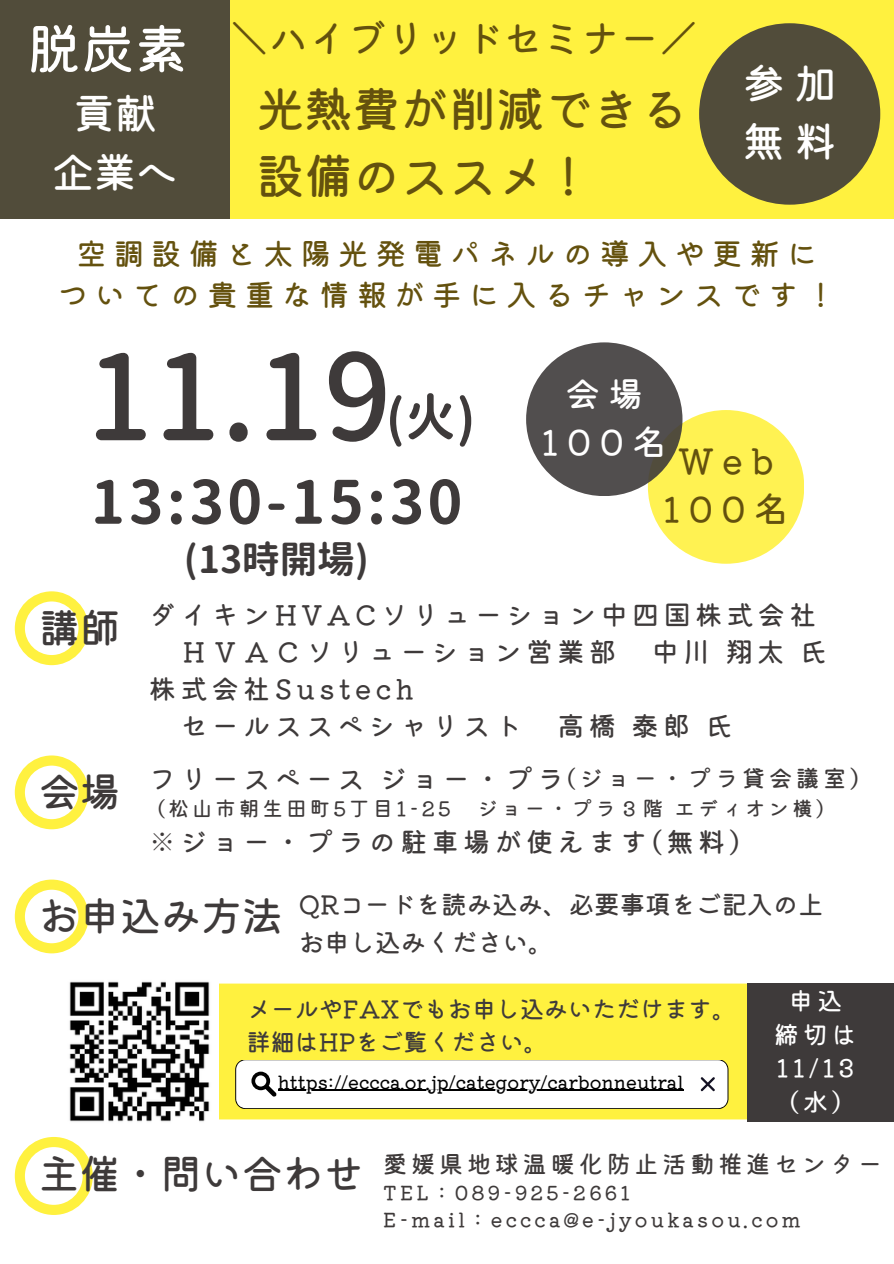
<style>
.page{position:relative;width:894px;height:1264px;background:#fff}
.page>*{position:absolute;margin:0;border:0;box-sizing:border-box;transform-origin:0 0}
.t1{font:500 118.65px "Gen Jyuu Gothic";color:#3e3a3a}
.t2{font:700 59.25px "Gen Jyuu Gothic";letter-spacing:.055em;color:#3e3a3a}
.t3{font:54px "Mamelon 5 Hi Regular";color:#fff}
.t4{font:700 51.15px "Gen Jyuu Gothic";color:#3e3a3a}
.t5{font:48px/66.3px "Mamelon 5 Hi Regular";color:#64510e}
.t6{font:42px/58.5px "Mamelon 5 Hi Regular";color:#fff;text-align:center}
.t7{font:41.55px/57.3px "Mamelon 5 Hi Regular";color:#fff}
.t8{font:40.65px "Mamelon 5 Hi Regular";color:#3e3a3a}
.t9{font:39px "Mamelon 5 Hi Regular";color:#64510e}
.t10{font:700 37.5px "Gen Jyuu Gothic";color:#3e3a3a}
.t11{font:34.8px "Mamelon 5 Hi Regular";letter-spacing:.245em;color:#64510e}
.t12{font:34.65px "Mamelon 5 Hi Regular";letter-spacing:.245em;color:#fff}
.t13{font:30px "Mamelon 5 Hi Regular";letter-spacing:.245em;color:#64510e}
.t14{font:27px "Mamelon 5 Hi Regular";letter-spacing:.165em;color:#3e3a3a}
.t15{font:25.5px/38.2px "Mamelon 5 Hi Regular";color:#3e3a3a}
.t16{font:24.75px "Mamelon 5 Hi Regular";letter-spacing:.165em;color:#fff}
.t17{font:24px/32.7px "Mamelon 5 Hi Regular";color:#3e3a3a}
.t18{font:24px "Mamelon 5 Hi Regular";letter-spacing:.165em;color:#3e3a3a}
.t19{font:23.25px "Mamelon 5 Hi Regular";letter-spacing:.165em;color:#3e3a3a}
.t20{font:20.25px "Mamelon 5 Hi Regular";letter-spacing:.165em;color:#3e3a3a}
.t21{font:19.5px "Mamelon 5 Hi Regular";letter-spacing:.165em;color:#3e3a3a}
.t22{font:18.15px "Mamelon 5 Hi Regular";color:#000}
</style>
<div class="page">
<div style="left:0;top:0;width:893px;height:219px;background:#fff13f"></div>
<div style="left:647px;top:410px;width:156px;height:153px;background:#fff252;border-radius:50%"></div>
<div style="left:526px;top:342px;width:156px;height:154px;background:#514e4e;border-radius:50%"></div>
<div style="left:0;top:0;width:230px;height:219px;background:#514c3a"></div>
<div style="left:699px;top:23px;width:181px;height:181px;background:#514c3a;border-radius:50%"></div>
<svg style="left:15px;top:591px;width:74px;height:74px"></svg>
<svg style="left:15px;top:755px;width:74px;height:74px"></svg>
<img style="left:69px;top:981px;width:153px;height:141px">
<svg style="left:15px;top:879px;width:74px;height:74px"></svg>
<svg style="left:15px;top:1137px;width:77px;height:77px"></svg>
<div style="left:220px;top:983px;width:527px;height:136px;background:#fff13f"></div>
<svg style="left:235px;top:1060px;width:493px;height:48px"></svg>
<hr style="left:278px;top:1089px;width:405px;height:1px;background:#000">
<div style="left:747px;top:982px;width:146px;height:139px;background:#3e3a3a"></div>
<p class="t3" style="left:27px;top:21px;width:164px">脱炭素</p>
<p class="t6" style="left:52px;top:84px;width:127px">貢献企業へ</p>
<p class="t9" style="left:230px;top:19px;width:469px">＼ハイブリッドセミナー／</p>
<h5 class="t5" style="left:256px;top:76px;width:433px">光熱費が削減できる設備のススメ！</h5>
<p class="t7" style="left:742px;top:55px;width:95px">参加無料</p>
<p class="t13" style="left:76px;top:238px;width:741px">空調設備と太陽光発電パネルの導入や更新に</p>
<p class="t13" style="left:58px;top:280px;width:779px">ついての貴重な情報が手に入るチャンスです！</p>
<p class="t1" style="left:86px;top:312px;width:307px">11.19</p>
<p class="t4" style="left:385px;top:382px;width:91px">(火)</p>
<h6 class="t2" style="left:90px;top:460px;width:373px">13:30-15:30</h6>
<p class="t10" style="left:184px;top:532px;width:186px">(13時開場)</p>
<h6 class="t12" style="left:565px;top:376px;width:79px">会場</h6>
<h6 class="t12" style="left:541px;top:424px;width:127px">100名</h6>
<h3 class="t11" style="left:677px;top:443px;width:98px">Web</h3>
<h6 class="t11" style="left:663px;top:491px;width:127px">100名</h6>
<h1 class="t8" style="left:39px;top:607px;width:83px">講師</h1>
<h4 class="t14" style="left:149px;top:600px;width:668px">ダイキンHVACソリューション中四国株式会社</h4>
<h2 class="t14" style="left:180px;top:638px;width:437px">ＨＶＡＣソリューション営業部</h2>
<h2 class="t14" style="left:651px;top:638px;width:170px">中川翔太氏</h2>
<p class="t14" style="left:149px;top:675px;width:266px">株式会社Sustech</p>
<p class="t14" style="left:180px;top:712px;width:343px">セールススペシャリスト</p>
<p class="t14" style="left:557px;top:712px;width:170px">高橋泰郎氏</p>
<p class="t8" style="left:39px;top:771px;width:83px">会場</p>
<p class="t14" style="left:149px;top:765px;width:416px">フリースペースジョー・プラ</p>
<p class="t19" style="left:566px;top:766px;width:293px">(ジョー・プラ貸会議室)</p>
<p class="t20" style="left:157px;top:798px;width:295px">(松山市朝生田町5丁目 1-25</p>
<p class="t20" style="left:477px;top:798px;width:347px">ジョー・プラ３階エディオン横)</p>
<p class="t14" style="left:149px;top:828px;width:592px">※ジョー・プラの駐車場が使えます(無料)</p>
<p class="t8" style="left:39px;top:895px;width:246px">お申込み方法</p>
<p class="t15" style="left:298px;top:885px;width:526px">QRコードを読み込み、必要事項をご記入の上お申し込みください。</p>
<h6 class="t17" style="left:247px;top:992px;width:490px">メールやFAXでもお申し込みいただけます。詳細はHPをご覧ください。</h6>
<h6 class="t22" style="left:278px;top:1072px;width:407px">https://eccca.or.jp/category/carbonneutral</h6>
<p class="t16" style="left:788px;top:988px;width:55px">申込</p>
<p class="t16" style="left:774px;top:1021px;width:84px">締切は</p>
<h6 class="t16" style="left:776px;top:1055px;width:79px">11/13</h6>
<p class="t16" style="left:789px;top:1089px;width:53px">(水)</p>
<p class="t8" style="left:39px;top:1153px;width:327px">主催・問い合わせ</p>
<p class="t18" style="left:383px;top:1152px;width:500px">愛媛県地球温暖化防止活動推進センター</p>
<p class="t21" style="left:383px;top:1183px;width:248px">TEL：089-925-2661</p>
<p class="t21" style="left:383px;top:1210px;width:419px">E-mail：eccca@e-jyoukasou.com</p>
</div>
